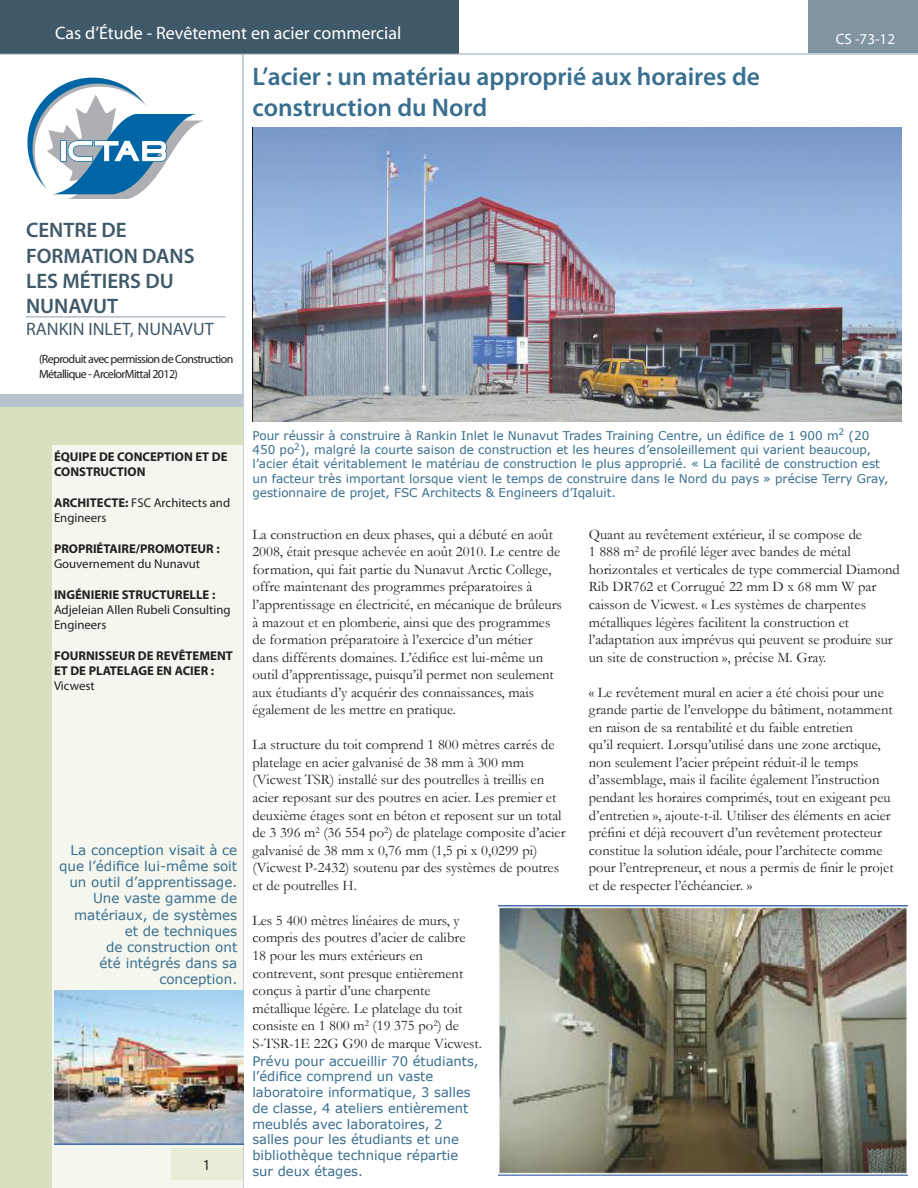
<style>
.page{position:relative;width:918px;height:1188px;background:#fff}
.page>*{position:absolute;margin:0;border:0;box-sizing:border-box;transform-origin:0 0}
.t1{font:600 25.5px "Myriad Pro";color:#386e8f}
.t2{font:600 21px/25.2px "Myriad Pro";color:#405968}
.t3{font:18px "Myriad Pro";color:#fff}
.t4{font:18px "Myriad Pro";color:#405968}
.t5{font:15px "Myriad Pro";color:#fff}
.t6{font:15px "Myriad Pro";color:#231f20}
.t7{font:14.7px/17.5px "Garamond";color:#231f20}
.t8{font:13.5px/16.2px "Verdana";color:#386e8f;text-align:right}
.t9{font:13.2px/15.8px "Verdana";color:#386e8f}
.t10{font:700 12.75px/15.3px "Myriad Pro";color:#231f20}
.t11{font:12.75px/15.3px "Myriad Pro";color:#231f20}
.t12{font:12px/14.4px "Verdana";color:#386e8f}
.t13{font:12px/14.4px "Myriad Pro";letter-spacing:-.05em;color:#231f20}
.s1{font-weight:700}
</style>
<div class="page">
<div style="left:0;top:0;width:459px;height:54px;background:#405968"></div>
<div style="left:809px;top:0;width:109px;height:53px;background:#8094a1"></div>
<hr style="left:0;top:54px;width:918px;height:1px;background:#90a3b0">
<hr style="left:243px;top:54px;width:1px;height:1134px;background:#90a3b0">
<hr style="left:26px;top:316px;width:200px;height:1px;background:#8a9eac">
<div style="left:0;top:394px;width:243px;height:12px;background:#b8c5ce"></div>
<div style="left:0;top:407px;width:243px;height:781px;background:#d7e1bf"></div>
<div style="left:53px;top:446px;width:190px;height:742px;background:#f5f7ee"></div>
<div style="left:172px;top:1148px;width:71px;height:31px;background:#e7edd7"></div>
<svg style="left:27px;top:77px;width:176px;height:121px"></svg>
<img style="left:252px;top:128px;width:650px;height:293px">
<img style="left:54px;top:990px;width:189px;height:155px">
<img style="left:498px;top:906px;width:410px;height:270px">
<p class="t3" style="left:55px;top:22px;width:348px">Cas d’Étude - Revêtement en acier commercial</p>
<p class="t5" style="left:836px;top:30px;width:61px">CS -73-12</p>
<p class="t1" style="left:252px;top:60px;width:509px">L’acier : un matériau approprié aux horaires de</p>
<p class="t1" style="left:252px;top:91px;width:236px">construction du Nord</p>
<p class="t2" style="left:26px;top:217px;width:102px">CENTRE DE</p>
<p class="t2" style="left:26px;top:242px;width:170px">FORMATION DANS<br>LES MÉTIERS DU<br>NUNAVUT</p>
<p class="t4" style="left:26px;top:317px;width:189px">RANKIN INLET, NUNAVUT</p>
<p class="t13" style="left:39px;top:352px;width:196px">(Reproduit avec permission de Construction<br>Métallique - ArcelorMittal 2012)</p>
<p class="t10" style="left:54px;top:448px;width:175px">ÉQUIPE DE CONCEPTION ET DE<br>CONSTRUCTION</p>
<p class="t11" style="left:54px;top:495px;width:178px"><span class="s1">ARCHITECTE:</span> FSC Architects and<br>Engineers</p>
<p class="t10" style="left:54px;top:540px;width:167px">PROPRIÉTAIRE/PROMOTEUR :</p>
<p class="t11" style="left:54px;top:556px;width:148px">Gouvernement du Nunavut</p>
<p class="t10" style="left:54px;top:586px;width:163px">INGÉNIERIE STRUCTURELLE :</p>
<p class="t11" style="left:54px;top:602px;width:178px">Adjeleian Allen Rubeli Consulting<br>Engineers</p>
<p class="t10" style="left:54px;top:647px;width:180px">FOURNISSEUR DE REVÊTEMENT<br>ET DE PLATELAGE EN ACIER :</p>
<p class="t11" style="left:54px;top:678px;width:42px">Vicwest</p>
<p class="t8" style="left:59px;top:842px;width:180px">La conception visait à ce que l’édifice lui-même soit un outil d’apprentissage.<br>Une vaste gamme de</p>
<p class="t8" style="left:74px;top:907px;width:165px">matériaux, de systèmes</p>
<p class="t8" style="left:100px;top:923px;width:139px">et de techniques<br>de construction ont été intégrés dans sa conception.</p>
<p class="t6" style="left:203px;top:1155px;width:9px">1</p>
<p class="t12" style="left:252px;top:428px;width:638px">Pour réussir à construire à Rankin Inlet le Nunavut Trades Training Centre, un édifice de 1 900 m<sup>2</sup> (20<br>450 po<sup>2</sup>), malgré la courte saison de construction et les heures d’ensoleillement qui varient beaucoup, l’acier était véritablement le matériau de construction le plus approprié. « La facilité de construction est un facteur très important lorsque vient le temps de construire dans le Nord du pays » précise Terry Gray, gestionnaire de projet, FSC Architects &amp; Engineers d’Iqaluit.</p>
<p class="t7" style="left:252px;top:525px;width:311px">La construction en deux phases, qui a débuté en août 2008, était presque achevée en août 2010. Le centre de formation, qui fait partie du Nunavut Arctic College, offre maintenant des programmes préparatoires à l’apprentissage en électricité, en mécanique de brûleurs à mazout et en plomberie, ainsi que des programmes de formation préparatoire à l’exercice d’un métier dans différents domaines. L’édifice est lui-même un outil d’apprentissage, puisqu’il permet non seulement aux étudiants d’y acquérir des connaissances, mais également de les mettre en pratique.</p>
<p class="t7" style="left:252px;top:736px;width:304px">La structure du toit comprend 1 800 mètres carrés de</p>
<p class="t7" style="left:252px;top:753px;width:315px">platelage en acier galvanisé de 38 mm à 300 mm (Vicwest TSR) installé sur des poutrelles à treillis en acier reposant sur des poutres en acier. Les premier et deuxième étages sont en béton et reposent sur un total de 3 396 m<sup>2</sup> (36 554 po<sup>2</sup>) de platelage composite d’acier galvanisé de 38 mm x 0,76 mm (1,5 pi x 0,0299 pi) (Vicwest P-2432) soutenu par des systèmes de poutres et de poutrelles H.</p>
<p class="t7" style="left:252px;top:911px;width:209px">Les 5 400 mètres linéaires de murs, y</p>
<p class="t7" style="left:252px;top:929px;width:214px">compris des poutres d’acier de calibre</p>
<p class="t7" style="left:252px;top:946px;width:172px">18 pour les murs extérieurs en</p>
<p class="t7" style="left:252px;top:964px;width:212px">contrevent, sont presque entièrement</p>
<p class="t7" style="left:252px;top:982px;width:180px">conçus à partir d’une charpente</p>
<p class="t7" style="left:252px;top:999px;width:211px">métallique légère. Le platelage du toit</p>
<p class="t7" style="left:252px;top:1017px;width:208px">consiste en 1 800 m<sup>2</sup> (19 375 po<sup>2</sup>) de</p>
<p class="t7" style="left:252px;top:1034px;width:231px">S-TSR-1E 22G G90 de marque Vicwest.</p>
<p class="t9" style="left:252px;top:1053px;width:228px">Prévu pour accueillir 70 étudiants, l’édifice comprend un vaste laboratoire informatique, 3 salles de classe, 4 ateliers entièrement meublés avec laboratoires, 2 salles pour les étudiants et une bibliothèque technique répartie</p>
<p class="t9" style="left:252px;top:1163px;width:112px">sur deux étages.</p>
<p class="t7" style="left:589px;top:525px;width:275px">Quant au revêtement extérieur, il se compose de</p>
<p class="t7" style="left:589px;top:543px;width:313px">1 888 m<sup>2</sup> de profilé léger avec bandes de métal horizontales et verticales de type commercial Diamond Rib DR762 et Corrugué 22 mm D x 68 mm W par caisson de Vicwest. « Les systèmes de charpentes métalliques légères facilitent la construction et l’adaptation aux imprévus qui peuvent se produire sur un site de construction », précise M. Gray.</p>
<p class="t7" style="left:589px;top:683px;width:296px">« Le revêtement mural en acier a été choisi pour une</p>
<p class="t7" style="left:589px;top:701px;width:306px">grande partie de l’enveloppe du bâtiment, notamment en raison de sa rentabilité et du faible entretien<br>qu’il requiert. Lorsqu’utilisé dans une zone arctique, non seulement l’acier prépeint réduit-il le temps d’assemblage, mais il facilite également l’instruction pendant les horaires comprimés, tout en exigeant peu d’entretien », ajoute-t-il. Utiliser des éléments en acier préfini et déjà recouvert d’un revêtement protecteur constitue la solution idéale, pour l’architecte comme pour l’entrepreneur, et nous a permis de finir le projet et de respecter l’échéancier. »</p>
</div>
